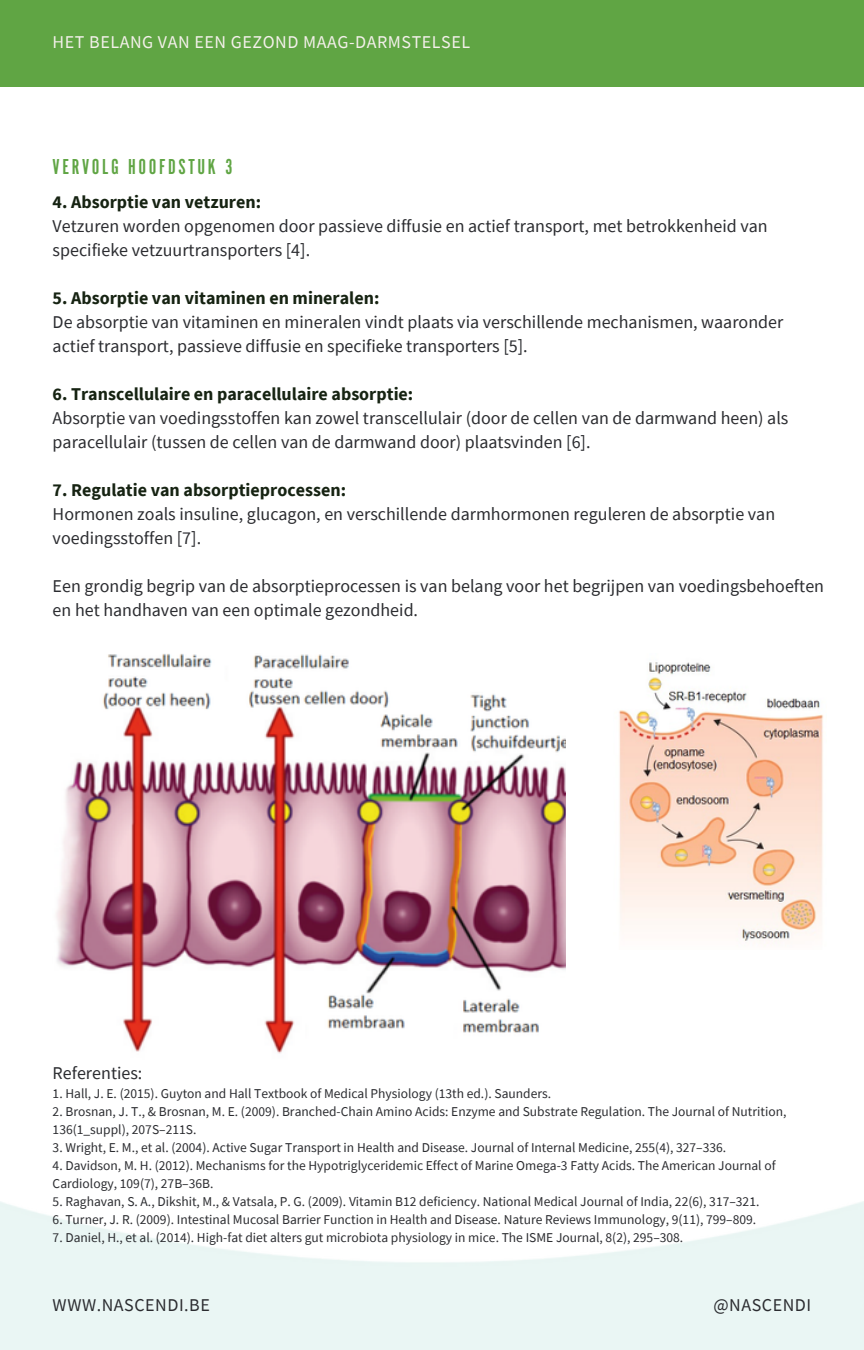
<style>
.page{position:relative;width:864px;height:1350px;background:#fff}
.page>*{position:absolute;margin:0;border:0;box-sizing:border-box;transform-origin:0 0}
.t1{font:22.5px "Alternate Got No 1 D";letter-spacing:.12em;color:#60a544}
.t2{font:18px/24.1px "Source Sans Pro";color:#2b2c30}
.t3{font:700 18px "Source Sans Pro";color:#162312}
.t4{font:18px "Source Sans Pro";letter-spacing:.03em;color:#f4f0eb}
.t5{font:18px "Source Sans Pro";letter-spacing:.03em;color:#2b2c30}
.t6{font:13.5px/18px "Source Sans Pro";color:#2b2c30}
</style>
<div class="page">
<img style="left:56px;top:654px;width:510px;height:400px">
<div style="left:0;top:0;width:864px;height:86px;background:#60a544"></div>
<img style="left:619px;top:662px;width:205px;height:282px">
<p class="t4" style="left:53px;top:30px;width:419px">HET BELANG VAN EEN GEZOND MAAG-DARMSTELSEL</p>
<p class="t1" style="left:53px;top:156px;width:182px">VERVOLG HOOFDSTUK 3</p>
<p class="t3" style="left:53px;top:190px;width:210px">4. Absorptie van vetzuren:</p>
<p class="t2" style="left:53px;top:213px;width:717px">Vetzuren worden opgenomen door passieve diffusie en actief transport, met betrokkenheid van specifieke vetzuurtransporters [4].</p>
<p class="t3" style="left:53px;top:286px;width:328px">5. Absorptie van vitaminen en mineralen:</p>
<p class="t2" style="left:53px;top:309px;width:732px">De absorptie van vitaminen en mineralen vindt plaats via verschillende mechanismen, waaronder actief transport, passieve diffusie en specifieke transporters [5].</p>
<p class="t3" style="left:53px;top:382px;width:362px">6. Transcellulaire en paracellulaire absorptie:</p>
<p class="t2" style="left:53px;top:405px;width:737px">Absorptie van voedingsstoffen kan zowel transcellulair (door de cellen van de darmwand heen) als paracellulair (tussen de cellen van de darmwand door) plaatsvinden [6].</p>
<p class="t3" style="left:53px;top:478px;width:295px">7. Regulatie van absorptieprocessen:</p>
<p class="t2" style="left:53px;top:501px;width:724px">Hormonen zoals insuline, glucagon, en verschillende darmhormonen reguleren de absorptie van voedingsstoffen [7].</p>
<p class="t2" style="left:53px;top:573px;width:773px">Een grondig begrip van de absorptieprocessen is van belang voor het begrijpen van voedingsbehoeften en het handhaven van een optimale gezondheid.</p>
<p class="t2" style="left:53px;top:1060px;width:91px">Referenties:</p>
<p class="t6" style="left:53px;top:1084px;width:500px">1. Hall, J. E. (2015). Guyton and Hall Textbook of Medical Physiology (13th ed.). Saunders.</p>
<p class="t6" style="left:53px;top:1102px;width:735px">2. Brosnan, J. T., &amp; Brosnan, M. E. (2009). Branched-Chain Amino Acids: Enzyme and Substrate Regulation. The Journal of Nutrition,<br>136(1_suppl), 207S–211S.</p>
<p class="t6" style="left:53px;top:1138px;width:675px">3. Wright, E. M., et al. (2004). Active Sugar Transport in Health and Disease. Journal of Internal Medicine, 255(4), 327–336.</p>
<p class="t6" style="left:53px;top:1156px;width:724px">4. Davidson, M. H. (2012). Mechanisms for the Hypotriglyceridemic Effect of Marine Omega-3 Fatty Acids. The American Journal of<br>Cardiology, 109(7), 27B–36B.</p>
<p class="t6" style="left:53px;top:1192px;width:708px">5. Raghavan, S. A., Dikshit, M., &amp; Vatsala, P. G. (2009). Vitamin B12 deficiency. National Medical Journal of India, 22(6), 317–321.</p>
<p class="t6" style="left:53px;top:1210px;width:705px">6. Turner, J. R. (2009). Intestinal Mucosal Barrier Function in Health and Disease. Nature Reviews Immunology, 9(11), 799–809.</p>
<p class="t6" style="left:53px;top:1228px;width:632px">7. Daniel, H., et al. (2014). High-fat diet alters gut microbiota physiology in mice. The ISME Journal, 8(2), 295–308.</p>
<p class="t5" style="left:53px;top:1294px;width:159px">WWW.NASCENDI.BE</p>
<p class="t5" style="left:714px;top:1294px;width:99px">@NASCENDI</p>
</div>
